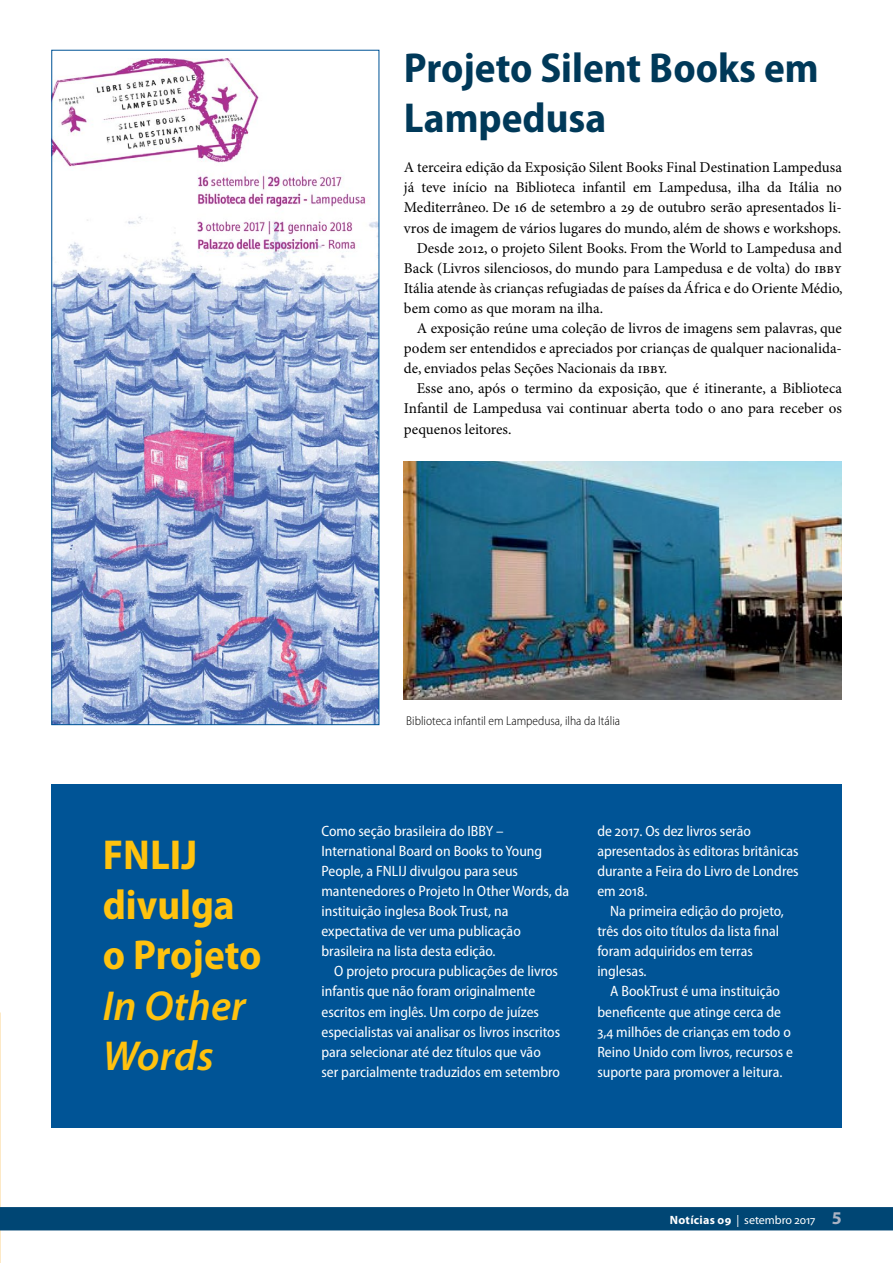
<style>
.page{position:relative;width:893px;height:1263px;background:#fff}
.page>*{position:absolute;margin:0;border:0;box-sizing:border-box;transform-origin:0 0}
.t1{font:700 semi-condensed 42px/50.2px "Myriad Pro";color:#003959}
.t2{font:700 semi-condensed 42px/50.2px "Myriad Pro";color:#ffc20e}
.t3{font:italic 600 42px/50.2px "Myriad Pro";color:#ffc20e}
.t4{font:semi-condensed 15px/20.1px "Myriad Pro";color:#fff}
.t5{font:15px "Minion Pro";color:#000}
.t6{font:300 semi-condensed 12.75px "Myriad Pro";color:#000}
.t7{font:12px "Myriad Pro";letter-spacing:-.005em;color:#fff}
.s1{font-weight:700}
.s2{font-weight:700;font-size:18px;color:#abb3c3}
</style>
<div class="page">
<div style="left:52px;top:784px;width:790px;height:344px;background:#005496"></div>
<div style="left:0;top:1207px;width:893px;height:23px;background:#004674"></div>
<img style="left:53px;top:58px;width:324px;height:665px">
<img style="left:404px;top:461px;width:438px;height:238px">
<h1 class="t1" style="left:404px;top:41px;width:416px">Projeto Silent Books em<br>Lampedusa</h1>
<p class="t5" style="left:404px;top:158px;width:439px">A terceira edição da Exposição Silent Books Final Destination Lampedusa</p>
<p class="t5" style="left:404px;top:179px;width:439px">já teve início na Biblioteca infantil em Lampedusa, ilha da Itália no</p>
<p class="t5" style="left:404px;top:199px;width:439px">Mediterrâneo. De 16 de setembro a 29 de outubro serão apresentados li-</p>
<p class="t5" style="left:404px;top:219px;width:439px">vros de imagem de vários lugares do mundo, além de shows e workshops.</p>
<p class="t5" style="left:417px;top:239px;width:427px">Desde 2012, o projeto Silent Books. From the World to Lampedusa and</p>
<p class="t5" style="left:404px;top:259px;width:439px">Back (Livros silenciosos, do mundo para Lampedusa e de volta) do IBBY</p>
<p class="t5" style="left:404px;top:279px;width:440px">Itália atende às crianças refugiadas de países da África e do Oriente Médio,</p>
<p class="t5" style="left:404px;top:299px;width:201px">bem como as que moram na ilha.</p>
<p class="t5" style="left:417px;top:319px;width:427px">A exposição reúne uma coleção de livros de imagens sem palavras, que</p>
<p class="t5" style="left:404px;top:339px;width:439px">podem ser entendidos e apreciados por crianças de qualquer nacionalida-</p>
<p class="t5" style="left:404px;top:359px;width:265px">de, enviados pelas Seções Nacionais da IBBY.</p>
<p class="t5" style="left:417px;top:380px;width:427px">Esse ano, após o termino da exposição, que é itinerante, a Biblioteca</p>
<p class="t5" style="left:404px;top:400px;width:439px">Infantil de Lampedusa vai continuar aberta todo o ano para receber os</p>
<p class="t5" style="left:404px;top:420px;width:109px">pequenos leitores.</p>
<h1 class="t2" style="left:103px;top:828px;width:160px">FNLIJ divulga o Projeto</h1>
<h1 class="t3" style="left:103px;top:979px;width:144px">In Other<br>Words</h1>
<p class="t6" style="left:406px;top:713px;width:215px">Biblioteca infantil em Lampedusa, ilha da Itália</p>
<p class="t4" style="left:321px;top:820px;width:249px">Como seção brasileira do IBBY – International Board on Books to Young People, a FNLIJ divulgou para seus mantenedores o Projeto In Other Words, da instituição inglesa Book Trust, na expectativa de ver uma publicação brasileira na lista desta edição.</p>
<p class="t4" style="left:321px;top:961px;width:240px;text-indent:13px">O projeto procura publicações de livros infantis que não foram originalmente escritos em inglês. Um corpo de juízes especialistas vai analisar os livros inscritos para selecionar até dez títulos que vão ser parcialmente traduzidos em setembro</p>
<p class="t4" style="left:597px;top:820px;width:203px">de 2017. Os dez livros serão apresentados às editoras britânicas durante a Feira do Livro de Londres em 2018.</p>
<p class="t4" style="left:597px;top:901px;width:188px;text-indent:13px">Na primeira edição do projeto, três dos oito títulos da lista final foram adquiridos em terras inglesas.</p>
<p class="t4" style="left:597px;top:981px;width:197px;text-indent:13px">A BookTrust é uma instituição beneficente que atinge cerca de<br>3,4 milhões de crianças em todo o<br>Reino Unido com livros, recursos e suporte para promover a leitura.</p>
<p class="t7" style="left:670px;top:1212px;width:174px"><span class="s1">Notícias 09</span> | setembro 2017 <span class="s2">5</span></p>
</div>
